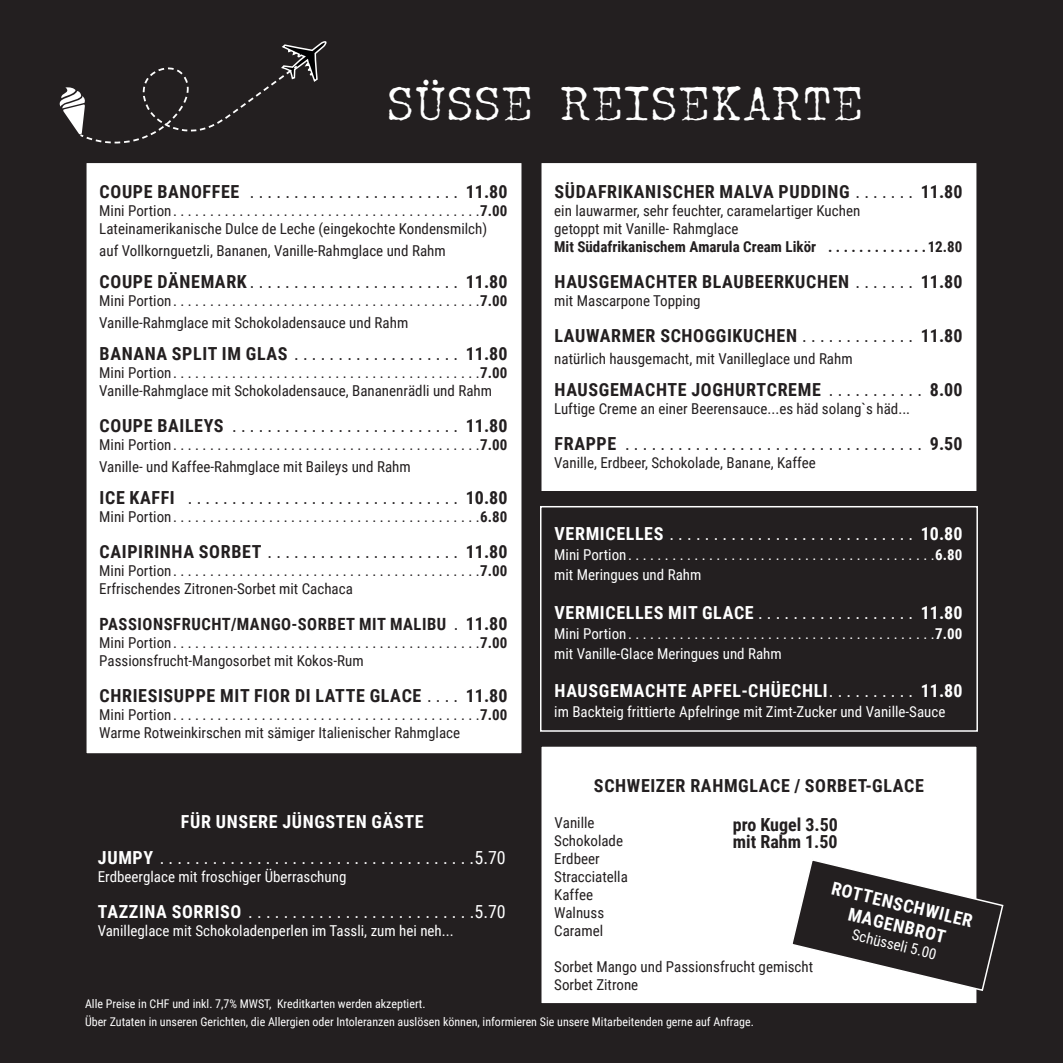
<style>
.page{position:relative;width:1063px;height:1063px;background:#231f20}
.page>*{position:absolute;margin:0;border:0;box-sizing:border-box;transform-origin:0 0}
.t1{font:46.5px "John Doe";color:#fff}
.t2{font:700 18px "Roboto Condensed";letter-spacing:.035em;color:#231f20}
.t3{font:18px "Roboto Condensed";color:#231f20}
.t4{font:18px/36px "Roboto Condensed";color:#fff;text-align:center}
.t5{font:700 18px/21.6px "Roboto Condensed";letter-spacing:.035em;color:#fff;text-align:center}
.t6{font:700 18px/16.5px "Roboto Condensed";color:#231f20}
.t7{font:700 16.8px "Roboto Condensed";letter-spacing:.035em;color:#231f20}
.t8{font:15px/18px "Roboto Condensed";color:#231f20}
.t9{font:15px/20.2px "Roboto Condensed";color:#fff}
.t10{font:700 15px "Roboto Condensed";color:#231f20}
.t11{font:12px/18px "Roboto Condensed";color:#fff}
.s1{font-weight:700}
.s2{font-weight:400}
.s3{font-weight:400;font-size:18px}
.s4{font-size:18px}
</style>
<div class="page">
<div style="left:86px;top:162px;width:436px;height:592px;background:#fff"></div>
<div style="left:85px;top:162px;width:438px;height:593px;border:2px solid #231f20"></div>
<div style="left:541px;top:162px;width:436px;height:330px;background:#fff"></div>
<div style="left:540px;top:162px;width:438px;height:331px;border:2px solid #231f20"></div>
<div style="left:541px;top:746px;width:436px;height:258px;background:#fff"></div>
<div style="left:540px;top:745px;width:438px;height:260px;border:2px solid #231f20"></div>
<svg style="left:792px;top:858px;width:212px;height:134px"></svg>
<div style="left:540px;top:506px;width:438px;height:226px;border:2px solid #fff"></div>
<svg style="left:59px;top:41px;width:268px;height:103px"></svg>
<h1 class="t1" style="left:387px;top:74px;width:478px">SÜSSE REISEKARTE</h1>
<p class="t3" style="left:100px;top:179px;width:409px"><span class="s1">COUPE BANOFFEE</span> . . . . . . . . . . . . . . . . . . . . . . . . <span class="s1">11.80</span></p>
<p class="t8" style="left:99px;top:201px;width:410px">Mini Portion . . . . . . . . . . . . . . . . . . . . . . . . . . . . . .. . . . . . . . . . . .<span class="s1">7.00<br></span>Lateinamerikanische Dulce de Leche (eingekochte Kondensmilch)</p>
<p class="t8" style="left:99px;top:241px;width:348px">auf Vollkornguetzli, Bananen, Vanille-Rahmglace und Rahm</p>
<p class="t3" style="left:100px;top:269px;width:409px"><span class="s1">COUPE DÄNEMARK</span> . . . . . . . . . . . . . . . . . . . . . . . . <span class="s1">11.80</span></p>
<p class="t8" style="left:99px;top:289px;width:410px;line-height:21.6px">Mini Portion . . . . . . . . . . . . . . . . . . . . . . . . . . . . . .. . . . . . . . . . . .<span class="s1">7.00<br></span>Vanille-Rahmglace mit Schokoladensauce und Rahm</p>
<p class="t2" style="left:100px;top:341px;width:409px">BANANA SPLIT IM GLAS <span class="s2">. . . . . . . . . . . . . . . . . . .</span> 11.80</p>
<p class="t8" style="left:99px;top:363px;width:410px">Mini Portion . . . . . . . . . . . . . . . . . . . . . . . . . . . . . .. . . . . . . . . . . .<span class="s1">7.00<br></span>Vanille-Rahmglace mit Schokoladensauce, Bananenrädli und Rahm</p>
<p class="t3" style="left:100px;top:413px;width:409px"><span class="s1">COUPE BAILEYS</span> . . . . . . . . . . . . . . . . . . . . . . . . . . <span class="s1">11.80</span></p>
<p class="t8" style="left:99px;top:433px;width:410px;line-height:21.6px">Mini Portion . . . . . . . . . . . . . . . . . . . . . . . . . . . . . .. . . . . . . . . . . .<span class="s1">7.00<br></span>Vanille- und Kaffee-Rahmglace mit Baileys und Rahm</p>
<p class="t3" style="left:100px;top:485px;width:409px"><span class="s1">ICE KAFFI</span> . . . . . . . . . . . . . . . . . . . . . . . . . . . . . . . <span class="s1">10.80</span></p>
<p class="t8" style="left:99px;top:507px;width:410px">Mini Portion . . . . . . . . . . . . . . . . . . . . . . . . . . . . . .. . . . . . . . . . . .<span class="s1">6.80</span></p>
<p class="t3" style="left:100px;top:539px;width:409px"><span class="s1">CAIPIRINHA SORBET</span> . . . . . . . . . . . . . . . . . . . . . . <span class="s1">11.80</span></p>
<p class="t8" style="left:99px;top:561px;width:410px">Mini Portion . . . . . . . . . . . . . . . . . . . . . . . . . . . . . .. . . . . . . . . . . .<span class="s1">7.00<br></span>Erfrischendes Zitronen-Sorbet mit Cachaca</p>
<p class="t7" style="left:100px;top:612px;width:409px">PASSIONSFRUCHT/MANGO-SORBET MIT MALIBU <span class="s3">.</span> <span class="s4">11.80</span></p>
<p class="t8" style="left:99px;top:633px;width:410px">Mini Portion . . . . . . . . . . . . . . . . . . . . . . . . . . . . . .. . . . . . . . . . . .<span class="s1">7.00<br></span>Passionsfrucht-Mangosorbet mit Kokos-Rum</p>
<p class="t2" style="left:100px;top:683px;width:409px">CHRIESISUPPE MIT FIOR DI LATTE GLACE <span class="s2">. . . .</span> 11.80</p>
<p class="t8" style="left:99px;top:705px;width:410px">Mini Portion . . . . . . . . . . . . . . . . . . . . . . . . . . . . . .. . . . . . . . . . . .<span class="s1">7.00<br></span>Warme Rotweinkirschen mit sämiger Italienischer Rahmglace</p>
<p class="t4" style="left:98px;top:803px;width:409px"><span class="s1">FÜR UNSERE JÜNGSTEN GÄSTE<br>JUMPY</span> . . . . . . . . . . . . . . . . . . . . . . . . . . . . . . . . . . . 5.70</p>
<p class="t9" style="left:98px;top:866px;width:250px">Erdbeerglace mit froschiger Überraschung</p>
<p class="t4" style="left:98px;top:893px;width:409px"><span class="s1">TAZZINA SORRISO</span> . . . . . . . . . . . . . . . . . . . . . . . . . 5.70</p>
<p class="t9" style="left:98px;top:920px;width:349px">Vanilleglace mit Schokoladenperlen im Tassli, zum hei neh...</p>
<p class="t2" style="left:555px;top:179px;width:409px">SÜDAFRIKANISCHER MALVA PUDDING <span class="s2">. . . . . . .</span> 11.80</p>
<p class="t8" style="left:554px;top:201px;width:308px">ein lauwarmer, sehr feuchter, caramelartiger Kuchen getoppt mit Vanille- Rahmglace</p>
<p class="t10" style="left:554px;top:236px;width:410px">Mit Südafrikanischem Amarula Cream Likör ... . . . . . . . . . . .12.80</p>
<p class="t2" style="left:555px;top:269px;width:409px">HAUSGEMACHTER BLAUBEERKUCHEN <span class="s2">. . . . . . .</span> 11.80</p>
<p class="t8" style="left:554px;top:291px;width:148px">mit Mascarpone Topping</p>
<p class="t2" style="left:555px;top:323px;width:409px">LAUWARMER SCHOGGIKUCHEN <span class="s2">. . . . . . . . . . . . .</span> 11.80</p>
<p class="t8" style="left:554px;top:349px;width:300px">natürlich hausgemacht, mit Vanilleglace und Rahm</p>
<p class="t2" style="left:555px;top:377px;width:409px">HAUSGEMACHTE JOGHURTCREME <span class="s2">. . . . . . . . . . .</span> 8.00</p>
<p class="t8" style="left:554px;top:399px;width:349px">Luftige Creme an einer Beerensauce...es häd solang`s häd...</p>
<p class="t3" style="left:555px;top:431px;width:409px"><span class="s1">FRAPPE</span> . . . . . . . . . . . . . . . . . . . . . . . . . . . . . . . . . . <span class="s1">9.50</span></p>
<p class="t8" style="left:554px;top:453px;width:263px">Vanille, Erdbeer, Schokolade, Banane, Kaffee</p>
<p class="t4" style="left:555px;top:515px;width:409px"><span class="s1">VERMICELLES</span> . . . . . . . . . . . . . . . . . . . . . . . . . . . . <span class="s1">10.80</span></p>
<p class="t9" style="left:554px;top:544px;width:410px">Mini Portion . . . . . . . . . . . . . . . . . . . . . . . . . . . . . .. . . . . . . . . . . .<span class="s1">6.80 </span>mit Meringues und Rahm</p>
<p class="t5" style="left:555px;top:601px;width:409px">VERMICELLES MIT GLACE <span class="s2">. . . . . . . . . . . . . . . . . .</span> 11.80</p>
<p class="t9" style="left:554px;top:623px;width:410px">Mini Portion . . . . . . . . . . . . . . . . . . . . . . . . . . . . . .. . . . . . . . . . . .<span class="s1">7.00 </span>mit Vanille-Glace Meringues und Rahm</p>
<p class="t5" style="left:555px;top:679px;width:409px">HAUSGEMACHTE APFEL-CHÜECHLI <span class="s2">. . . . . . . . . .</span> 11.80</p>
<p class="t9" style="left:554px;top:701px;width:393px">im Backteig frittierte Apfelringe mit Zimt-Zucker und Vanille-Sauce</p>
<p class="t2" style="left:594px;top:773px;width:331px">SCHWEIZER RAHMGLACE / SORBET-GLACE</p>
<p class="t8" style="left:554px;top:813px;width:75px">Vanille<br>Schokolade<br>Erdbeer<br>Stracciatella<br>Kaffee<br>Walnuss<br>Caramel</p>
<p class="t8" style="left:554px;top:957px;width:260px">Sorbet Mango und Passionsfrucht gemischt<br>Sorbet Zitrone</p>
<p class="t6" style="left:733px;top:816px;width:107px">pro Kugel 3.50 mit Rahm 1.50</p>
<p class="t5" style="left:834px;top:877px;width:146px;rotate:13deg">ROTTENSCHWILER<br>MAGENBROT</p>
<p class="t9" style="left:855px;top:924px;width:88px;rotate:14deg">Schüsseli 5.00</p>
<p class="t11" style="left:85px;top:994px;width:669px">Alle Preise in CHF und inkl. 7,7% MWST, Kreditkarten werden akzeptiert.<br>Über Zutaten in unseren Gerichten, die Allergien oder Intoleranzen auslösen können, informieren Sie unsere Mitarbeitenden gerne auf Anfrage.</p>
</div>
